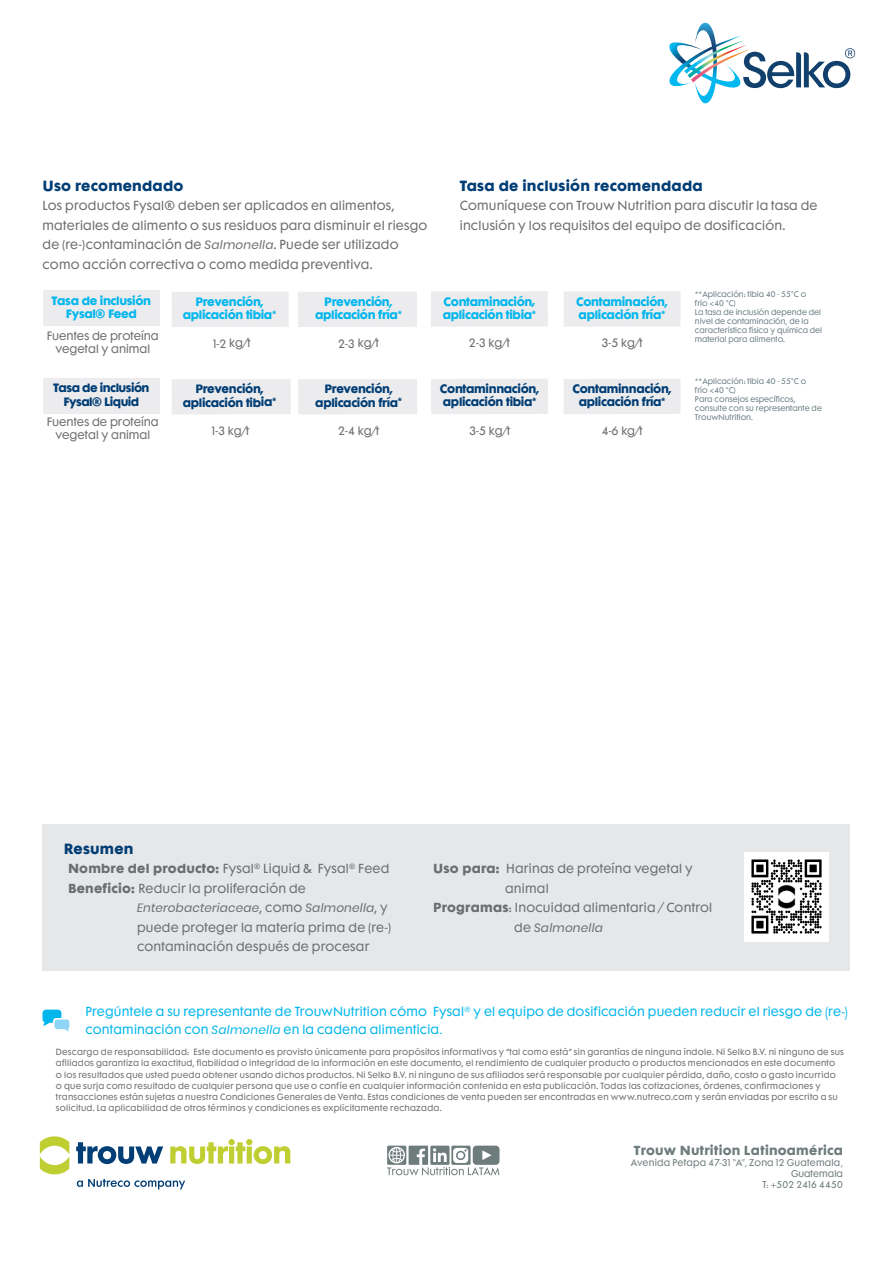
<style>
.page{position:relative;width:893px;height:1263px;background:#fff}
.page>*{position:absolute;margin:0;border:0;box-sizing:border-box;transform-origin:0 0}
.BODY_KOP{font:700 13.5px "Futura Maxi Std";letter-spacing:.015em;color:#003d74}
.BODY_TXT{font:12px/19.5px "Futura Maxi Std";letter-spacing:.02em;color:#6c6d70}
.BODY_KOP-2{font:12px/19.5px "Futura Maxi Std";letter-spacing:.02em;color:#6c6d70}
.BODY_KOP-3{font:12px/18px "Futura Maxi CG Book";letter-spacing:.02em;color:#00b6ed}
.BODY_TXT-2{font:italic 12px "Poppins";letter-spacing:.02em;color:#6c6d70}
.t1{font:12px "Futura Maxi CG Bold";letter-spacing:.02em;color:#6f7c7d}
.t2{font:700 11.1px/13.2px "Futura Maxi Std";letter-spacing:-.035em;color:#003d74;text-align:center}
.t3{font:700 11.1px/13.2px "Futura Maxi Std";letter-spacing:-.035em;color:#00b6ed;text-align:center}
.t4{font:11.1px/13.2px "Futura Maxi Std";color:#6c6d70;text-align:center}
.t5{font:9px/10.8px "Futura Maxi CG Book";letter-spacing:.02em;color:#6f7c7d;text-align:right}
.DISCLAIMER{font:8.25px/11.2px "Futura Maxi Std";letter-spacing:.03em;color:#6c6d70}
.t6{font:7.5px/9px "Futura Maxi Std";color:#6e8086}
.s1{font-family:"Poppins";font-style:italic}
.s2{font-weight:700}
.s3{font-family:"Futura Maxi Std";font-style:normal}
</style>
<div class="page">
<svg style="left:669px;top:23px;width:186px;height:80px"></svg>
<svg style="left:43px;top:1010px;width:26px;height:21px"></svg>
<svg style="left:76px;top:1142px;width:87px;height:22px"></svg>
<svg style="left:77px;top:1179px;width:108px;height:10px"></svg>
<svg style="left:40px;top:1136px;width:29px;height:38px"></svg>
<svg style="left:170px;top:1139px;width:120px;height:25px"></svg>
<svg style="left:387px;top:1145px;width:112px;height:30px"></svg>
<div style="left:43px;top:824px;width:807px;height:147px;background:#e6e7e9"></div>
<div style="left:43px;top:290px;width:117px;height:36px;background:#ececee"></div>
<div style="left:431px;top:291px;width:117px;height:36px;background:#ececee"></div>
<div style="left:564px;top:291px;width:117px;height:36px;background:#ececee"></div>
<div style="left:298px;top:292px;width:119px;height:35px;background:#ececee"></div>
<div style="left:172px;top:292px;width:117px;height:35px;background:#ececee"></div>
<div style="left:43px;top:378px;width:117px;height:35px;background:#ececee"></div>
<div style="left:298px;top:379px;width:119px;height:35px;background:#ececee"></div>
<div style="left:172px;top:379px;width:119px;height:35px;background:#ececee"></div>
<div style="left:431px;top:379px;width:117px;height:35px;background:#ececee"></div>
<div style="left:564px;top:379px;width:117px;height:35px;background:#ececee"></div>
<div style="left:744px;top:852px;width:85px;height:89px;background:#fff"></div>
<svg style="left:751px;top:859px;width:71px;height:74px"></svg>
<img style="left:774px;top:884px;width:25px;height:25px">
<p class="BODY_KOP" style="left:43px;top:176px;width:142px">Uso recomendado</p>
<p class="BODY_KOP-2" style="left:43px;top:196px;width:386px">Los productos Fysal® deben ser aplicados en alimentos, materiales de alimento o sus residuos para disminuir el riesgo de (re-)contaminación de <span class="s1">Salmonella</span>. Puede ser utilizado como acción correctiva o como medida preventiva.</p>
<p class="BODY_KOP" style="left:460px;top:176px;width:244px">Tasa de inclusión recomendada</p>
<p class="BODY_TXT" style="left:460px;top:196px;width:359px">Comuníquese con Trouw Nutrition para discutir la tasa de inclusión y los requisitos del equipo de dosificación.</p>
<p class="t3" style="left:52px;top:294px;width:101px">Tasa de inclusión<br>Fysal® Feed</p>
<p class="t3" style="left:443px;top:294px;width:95px;text-align:left">Contaminación, aplicación tibia*</p>
<p class="t4" style="left:469px;top:336px;width:43px">2-3 kg/t</p>
<p class="t3" style="left:183px;top:294px;width:95px">Prevención, aplicación tibia*</p>
<p class="t4" style="left:213px;top:337px;width:39px">1-2 kg/t</p>
<p class="t3" style="left:315px;top:294px;width:88px">Prevención, aplicación fría*</p>
<p class="t4" style="left:338px;top:337px;width:43px">2-3 kg/t</p>
<p class="t4" style="left:47px;top:329px;width:113px">Fuentes de proteína vegetal y animal</p>
<p class="t2" style="left:53px;top:381px;width:98px">Tasa de inclusión<br>Fysal® Liquid</p>
<p class="t2" style="left:315px;top:382px;width:88px">Prevención, aplicación fría*</p>
<p class="t4" style="left:338px;top:424px;width:43px">2-4 kg/t</p>
<p class="t2" style="left:183px;top:382px;width:95px">Prevención, aplicación tibia*</p>
<p class="t4" style="left:212px;top:424px;width:39px">1-3 kg/t</p>
<p class="t4" style="left:47px;top:415px;width:113px">Fuentes de proteína vegetal y animal</p>
<p class="t2" style="left:440px;top:382px;width:101px;text-align:left">Contaminnación, aplicación tibia*</p>
<p class="t4" style="left:469px;top:424px;width:43px">3-5 kg/t</p>
<p class="t3" style="left:576px;top:294px;width:93px;text-align:left">Contaminación, aplicación fría*</p>
<p class="t4" style="left:602px;top:336px;width:43px">3-5 kg/t</p>
<p class="t2" style="left:572px;top:382px;width:101px">Contaminnación, aplicación fría*</p>
<p class="t4" style="left:602px;top:424px;width:43px">4-6 kg/t</p>
<p class="t6" style="left:695px;top:290px;width:129px">**Aplicación: tibia 40 - 55°C o<br>frío &lt;40 °C)<br>La tasa de inclusión depende del nivel de contaminación, de la característica física y química del material para alimento.</p>
<p class="t6" style="left:695px;top:377px;width:129px">**Aplicación: tibia 40 - 55°C o<br>frío &lt;40 °C)<br>Para consejos específicos, consulte con su representante de<br>TrouwNutrition.</p>
<p class="BODY_KOP" style="left:64px;top:839px;width:71px">Resumen</p>
<p class="BODY_TXT" style="left:68px;top:859px;width:323px"><span class="s2">Nombre del producto:</span> Fysal<sup>®</sup> Liquid &amp; Fysal<sup>®</sup> Feed<br><span class="s2">Beneficio:</span> Reducir la proliferación de</p>
<p class="BODY_TXT-2" style="left:137px;top:901px;width:252px">Enterobacteriaceae<span class="s3">, como</span> Salmonella<span class="s3">, y</span></p>
<p class="BODY_TXT" style="left:137px;top:917px;width:256px">puede proteger la materia prima de (re-)</p>
<p class="BODY_TXT" style="left:137px;top:937px;width:234px">contaminación después de procesar</p>
<p class="BODY_TXT" style="left:433px;top:859px;width:261px"><span class="s2">Uso para:</span> Harinas de proteína vegetal y</p>
<p class="BODY_TXT" style="left:505px;top:878px;width:45px">animal</p>
<p class="BODY_TXT" style="left:433px;top:898px;width:280px"><span class="s2">Programas</span>: Inocuidad alimentaria / Control</p>
<p class="BODY_TXT-2" style="left:514px;top:920px;width:90px"><span class="s3">de</span> Salmonella</p>
<p class="BODY_KOP-3" style="left:85px;top:1003px;width:764px">Pregúntele a su representante de TrouwNutrition cómo Fysal® y el equipo de dosificación pueden reducir el riesgo de (re-) contaminación con <span class="s1">Salmonella</span> en la cadena alimenticia.</p>
<p class="DISCLAIMER" style="left:56px;top:1046px;width:789px">Descargo de responsabilidad: Este documento es provisto únicamente para propósitos informativos y “tal como está” sin garantías de ninguna índole. Ni Selko B.V. ni ninguno de sus afiliados garantiza la exactitud, fiabilidad o integridad de la información en este documento, el rendimiento de cualquier producto o productos mencionados en este documento<br>o los resultados que usted pueda obtener usando dichos productos. Ni Selko B.V. ni ninguno de sus afiliados será responsable por cualquier pérdida, daño, costo o gasto incurrido o que surja como resultado de cualquier persona que use o confíe en cualquier información contenida en esta publicación. Todas las cotizaciones, órdenes, confirmaciones y transacciones están sujetas a nuestra Condiciones Generales de Venta. Estas condiciones de venta pueden ser encontradas en www.nutreco.com y serán enviadas por escrito a su solicitud. La aplicabilidad de otros términos y condiciones es explícitamente rechazada.</p>
<p class="t1" style="left:634px;top:1143px;width:211px">Trouw Nutrition Latinoamérica</p>
<p class="t5" style="left:631px;top:1158px;width:214px">Avenida Petapa 47-31 “A”, Zona 12 Guatemala,<br>Guatemala<br>T: +502 2416 4450</p>
</div>
